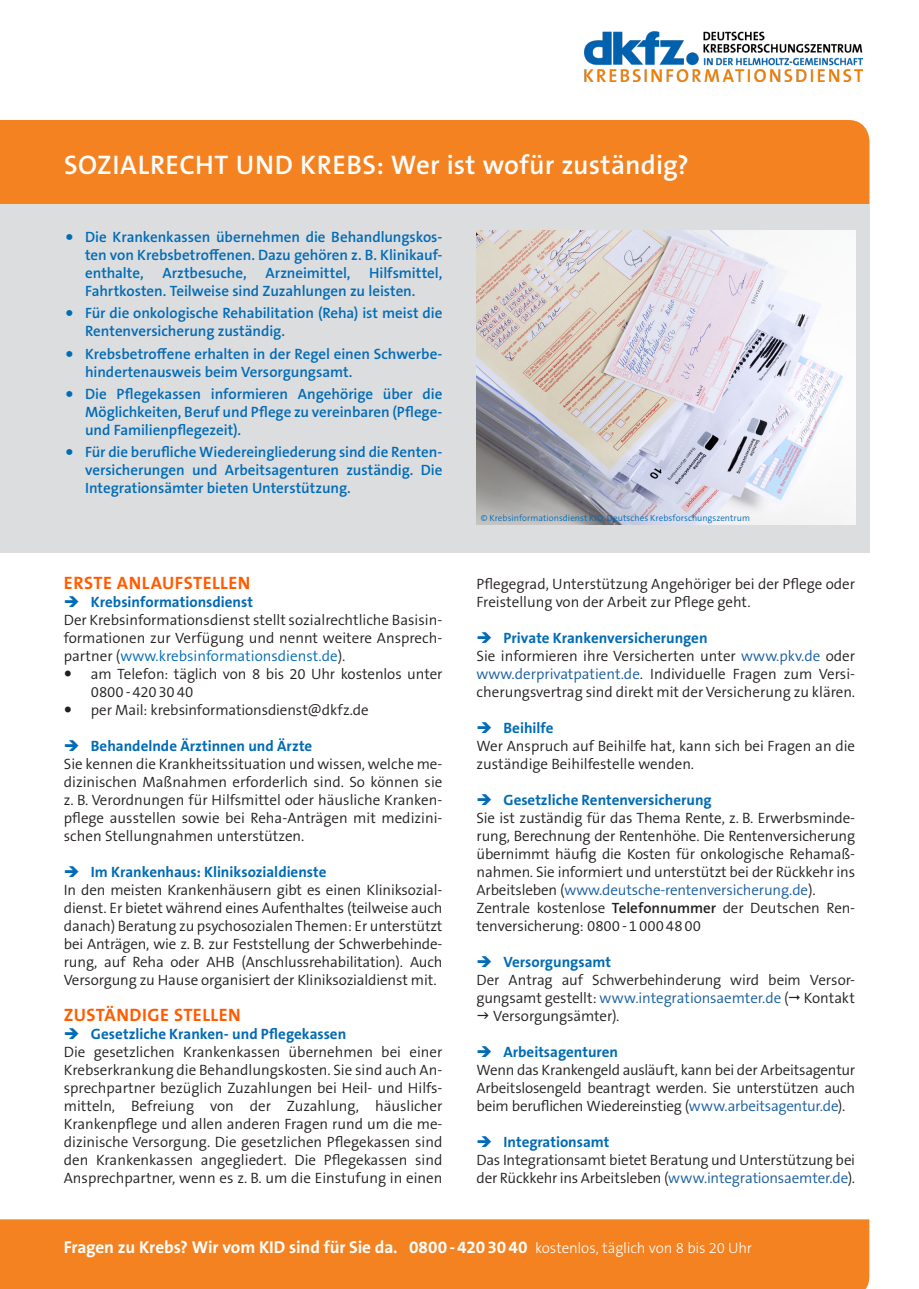
<style>
.page{position:relative;width:919px;height:1289px;background:#fff}
.page>*{position:absolute;margin:0;border:0;box-sizing:border-box;transform-origin:0 0}
.IBlatt_Überschrift{font:600 27px "The Sans B W6";letter-spacing:.015em;color:#fff}
.Headline_Orange_ls{font:700 18px "The Sans B W7";letter-spacing:.025em;color:#ff5c00}
.kurz_und_bündig_ohne{font:700 17.25px "The Sans B W7";letter-spacing:-.005em;color:#fff}
.Fließtext_ls{font:300 15px/18px "The Sans B W4";letter-spacing:-.005em;color:#231f20;text-align:justify}
.t1{font:600 15px/18px "The Sans B W6";letter-spacing:-.005em;color:#006bb6;text-align:justify}
.t2{font:700 15px "The Sans B W7";color:#006bb6}
.Copyright{font:300 9px "The Sans B W4";letter-spacing:.005em;color:#006bb6}
.s1{font-family:"The Sans B W4";font-weight:300;font-size:27px}
.s2{color:#006bb6}
.s3{color:#175d9e}
.s4{font-family:"The Sans B W6";font-weight:600}
.s5{font-family:"The Sans B W3";font-weight:300;font-size:15px}
</style>
<div class="page">
<div style="left:0;top:120px;width:869px;height:85px;background:#f58220"></div>
<div style="left:0;top:205px;width:869px;height:348px;background:#dcdddf"></div>
<img style="left:584px;top:31px;width:278px;height:50px">
<div style="left:0;top:1219px;width:869px;height:69px;background:#f58220"></div>
<img style="left:476px;top:231px;width:379px;height:293px">
<p class="IBlatt_Überschrift" style="left:64px;top:148px;width:626px">SOZIALRECHT UND KREBS: Wer ist wofür zuständig?</p>
<p class="t1" style="left:85px;top:228px;width:359px;text-indent:-21px"><span class="s1">•</span> Die Krankenkassen übernehmen die Behandlungskos&shy;ten von Krebsbetroffenen. Dazu gehören z. B. Klinikauf&shy;enthalte, Arztbesuche, Arzneimittel, Hilfsmittel, Fahrtkosten. Teilweise sind Zuzahlungen zu leisten.</p>
<p class="t1" style="left:85px;top:304px;width:359px;text-indent:-21px"><span class="s1">•</span> Für die onkologische Rehabilitation (Reha) ist meist die<br>Rentenversicherung zuständig.</p>
<p class="t1" style="left:85px;top:345px;width:359px;text-indent:-21px"><span class="s1">•</span> Krebsbetroffene erhalten in der Regel einen Schwerbe&shy;hindertenausweis beim Versorgungsamt.</p>
<p class="t1" style="left:85px;top:385px;width:359px;text-indent:-21px"><span class="s1">•</span> Die Pflegekassen informieren Angehörige über die Möglichkeiten, Beruf und Pflege zu vereinbaren (Pflege&shy;und Familienpflegezeit).</p>
<p class="t1" style="left:85px;top:443px;width:359px;text-indent:-21px"><span class="s1">•</span> Für die berufliche Wiedereingliederung sind die Renten&shy;versicherungen und Arbeitsagenturen zuständig. Die Integrationsämter bieten Unterstützung.</p>
<p class="Headline_Orange_ls" style="left:64px;top:571px;width:188px">ERSTE ANLAUFSTELLEN</p>
<p class="t2" style="left:91px;top:592px;width:164px">Krebsinformationsdienst</p>
<p class="Fließtext_ls" style="left:64px;top:611px;width:380px">Der Krebsinformationsdienst stellt sozialrechtliche Basisin&shy;formationen zur Verfügung und nennt weitere Ansprech&shy;partner (<span class="s2">www.krebsinformationsdienst.de</span>).</p>
<p class="Fließtext_ls" style="left:91px;top:665px;width:353px">am Telefon: täglich von 8 bis 20 Uhr kostenlos unter<br>0800-4203040</p>
<p class="Fließtext_ls" style="left:91px;top:701px;width:279px">per Mail: krebsinformationsdienst@dkfz.de</p>
<p class="t2" style="left:91px;top:736px;width:223px">Behandelnde Ärztinnen und Ärzte</p>
<p class="Fließtext_ls" style="left:64px;top:755px;width:380px">Sie kennen die Krankheitssituation und wissen, welche me&shy;dizinischen Maßnahmen erforderlich sind. So können sie z. B. Verordnungen für Hilfsmittel oder häusliche Kranken&shy;pflege ausstellen sowie bei Reha-Anträgen mit medizini&shy;schen Stellungnahmen unterstützen.</p>
<p class="t2" style="left:91px;top:862px;width:237px">Im Krankenhaus: Kliniksozialdienste</p>
<p class="Fließtext_ls" style="left:64px;top:881px;width:380px">In den meisten Krankenhäusern gibt es einen Kliniksozial&shy;dienst. Er bietet während eines Aufenthaltes (teilweise auch danach) Beratung zu psychosozialen Themen: Er unterstützt bei Anträgen, wie z. B. zur Feststellung der Schwerbehinde&shy;rung, auf Reha oder AHB (Anschlussrehabilitation). Auch Versorgung zu Hause organisiert der Kliniksozialdienst mit.</p>
<p class="Headline_Orange_ls" style="left:64px;top:1003px;width:178px">ZUSTÄNDIGE STELLEN</p>
<p class="t2" style="left:91px;top:1024px;width:257px">Gesetzliche Kranken- und Pflegekassen</p>
<p class="Fließtext_ls" style="left:64px;top:1043px;width:380px">Die gesetzlichen Krankenkassen übernehmen bei einer Krebserkrankung die Behandlungskosten. Sie sind auch An&shy;sprechpartner bezüglich Zuzahlungen bei Heil- und Hilfs&shy;mitteln, Befreiung von der Zuzahlung, häuslicher Krankenpflege und allen anderen Fragen rund um die me&shy;dizinische Versorgung. Die gesetzlichen Pflegekassen sind den Krankenkassen angegliedert. Die Pflegekassen sind Ansprechpartner, wenn es z. B. um die Einstufung in einen</p>
<p class="Copyright" style="left:480px;top:512px;width:271px">© Krebsinformationsdienst KID, Deutsches Krebsforschungszentrum</p>
<p class="Fließtext_ls" style="left:476px;top:575px;width:380px">Pflegegrad, Unterstützung Angehöriger bei der Pflege oder<br>Freistellung von der Arbeit zur Pflege geht.</p>
<p class="t2" style="left:503px;top:628px;width:205px">Private Krankenversicherungen</p>
<p class="Fließtext_ls" style="left:476px;top:647px;width:380px">Sie informieren ihre Versicherten unter <span class="s3">www.pkv.de</span> oder <span class="s3">www.derprivatpatient.de</span>. Individuelle Fragen zum Versi&shy;cherungsvertrag sind direkt mit der Versicherung zu klären.</p>
<p class="t2" style="left:503px;top:718px;width:51px">Beihilfe</p>
<p class="Fließtext_ls" style="left:476px;top:737px;width:380px">Wer Anspruch auf Beihilfe hat, kann sich bei Fragen an die zuständige Beihilfestelle wenden.</p>
<p class="t2" style="left:503px;top:790px;width:210px">Gesetzliche Rentenversicherung</p>
<p class="Fließtext_ls" style="left:476px;top:809px;width:380px">Sie ist zuständig für das Thema Rente, z. B. Erwerbsminde&shy;rung, Berechnung der Rentenhöhe. Die Rentenversicherung übernimmt häufig die Kosten für onkologische Rehamaß&shy;nahmen. Sie informiert und unterstützt bei der Rückkehr ins Arbeitsleben (<span class="s3">www.deutsche-rentenversicherung.de</span>).</p>
<p class="Fließtext_ls" style="left:476px;top:899px;width:380px">Zentrale kostenlose <span class="s4">Telefonnummer</span> der Deutschen Ren&shy;tenversicherung: 0800-10004800</p>
<p class="t2" style="left:503px;top:952px;width:109px">Versorgungsamt</p>
<p class="Fließtext_ls" style="left:476px;top:971px;width:380px">Der Antrag auf Schwerbehinderung wird beim Versor-</p>
<p class="Fließtext_ls" style="left:476px;top:989px;width:380px">gungsamt gestellt: <span class="s3">www.integrationsaemter.de</span> ( Kontakt</p>
<p class="Fließtext_ls" style="left:493px;top:1007px;width:128px">Versorgungsämter).</p>
<p class="t2" style="left:503px;top:1042px;width:116px">Arbeitsagenturen</p>
<p class="Fließtext_ls" style="left:476px;top:1061px;width:380px">Wenn das Krankengeld ausläuft, kann bei der Arbeitsagentur Arbeitslosengeld beantragt werden. Sie unterstützen auch beim beruflichen Wiedereinstieg (<span class="s3">www.arbeitsagentur.de</span>).</p>
<p class="t2" style="left:503px;top:1132px;width:107px">Integrationsamt</p>
<p class="Fließtext_ls" style="left:476px;top:1151px;width:380px">Das Integrationsamt bietet Beratung und Unterstützung bei der Rückkehr ins Arbeitsleben (<span class="s3">www.integrationsaemter.de</span>).</p>
<p class="kurz_und_bündig_ohne" style="left:64px;top:1236px;width:690px">Fragen zu Krebs? Wir vom KID sind für Sie da. 0800-4203040 <span class="s5">kostenlos, täglich von 8 bis 20 Uhr</span></p>
</div>
